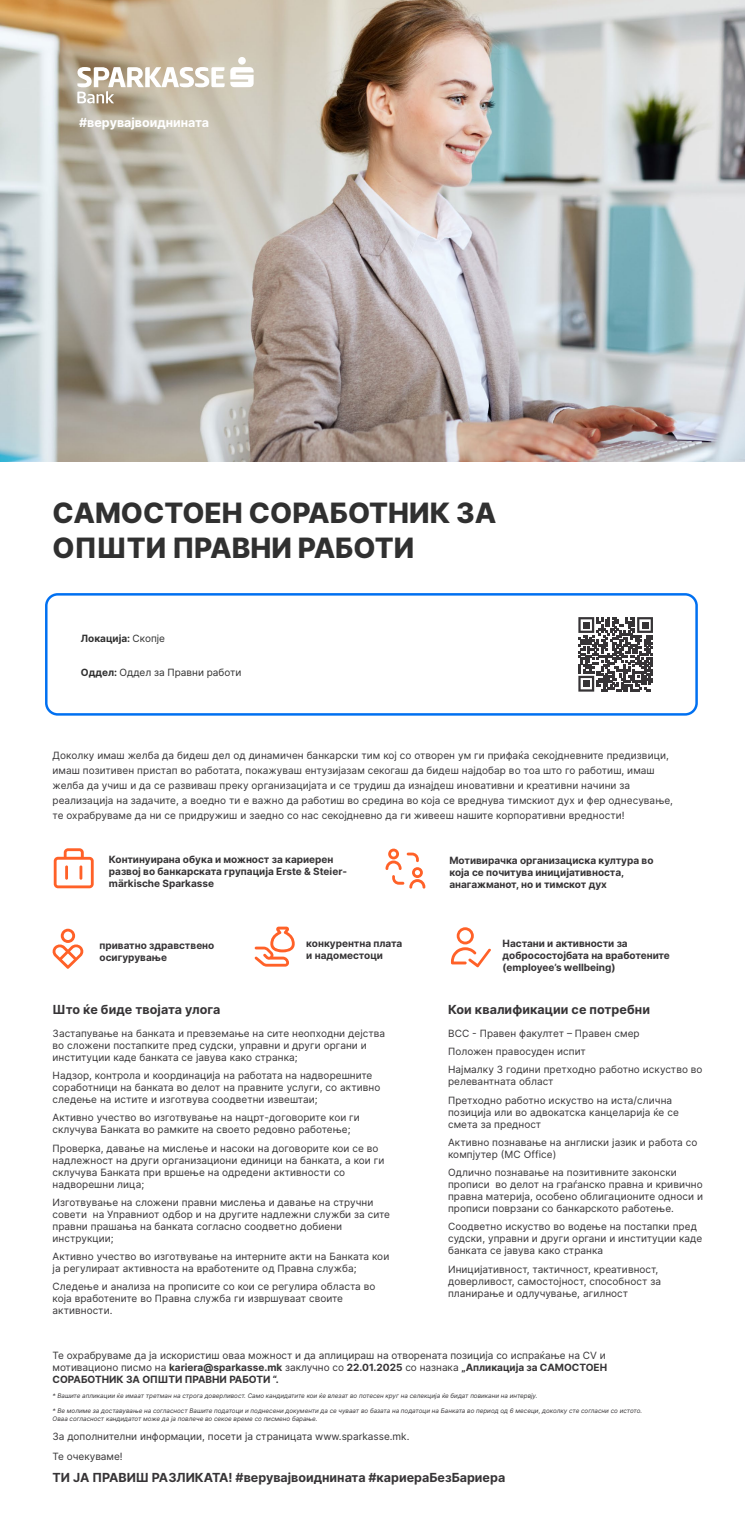
<style>
.page{position:relative;width:745px;height:1518px;background:#fff}
.page>*{position:absolute;margin:0;border:0;box-sizing:border-box;transform-origin:0 0}
.t1{font:800 28px/35px "Inter";color:#303030}
.t2{font:700 12.5px "Inter";color:#363436}
.t3{font:700 12.5px "Inter";color:#fff}
.t4{font:10px/12px "Inter";letter-spacing:.005em;color:#363436}
.t5{font:700 10px/12px "Inter";color:#363436}
.t6{font:10px "Inter";color:#303030}
.t7{font:700 10px "Inter";color:#303030}
.t8{font:italic 6.25px/7.5px "Inter";color:#363436}
.s1{font-weight:400}
.s2{font-weight:700}
</style>
<div class="page">
<img style="left:0;top:0;width:744px;height:461px">
<svg style="left:77px;top:67px;width:147px;height:36px"></svg>
<svg style="left:230px;top:67px;width:23px;height:20px"></svg>
<div style="left:238px;top:57px;width:8px;height:8px;background:#fff;border-radius:50%"></div>
<div style="left:45px;top:593px;width:652px;height:122px;border:2px solid #0070f1;border-radius:11px"></div>
<svg style="left:578px;top:617px;width:74px;height:74px"></svg>
<svg style="left:385px;top:848px;width:40px;height:40px"></svg>
<svg style="left:254px;top:926px;width:40px;height:40px"></svg>
<svg style="left:52px;top:928px;width:31px;height:40px"></svg>
<svg style="left:54px;top:848px;width:40px;height:40px"></svg>
<hr style="left:79px;top:865px;width:3px;height:14px;background:#ff6128">
<hr style="left:65px;top:865px;width:3px;height:14px;background:#ff6128">
<svg style="left:451px;top:927px;width:40px;height:40px"></svg>
<p class="t3" style="left:79px;top:113px;width:131px">#верувајвоиднината</p>
<h1 class="t1" style="left:53px;top:494px;width:445px">САМОСТОЕН СОРАБОТНИК ЗА<br>ОПШТИ ПРАВНИ РАБОТИ</h1>
<p class="t7" style="left:81px;top:631px;width:85px">Локација: <span class="s1">Скопје</span></p>
<p class="t6" style="left:81px;top:665px;width:162px"><span class="s2">Оддел:</span> Оддел за Правни работи</p>
<p class="t4" style="left:53px;top:747px;width:621px;line-height:15px">Доколку имаш желба да бидеш дел од динамичен банкарски тим кој со отворен ум ги прифаќа секојдневните предизвици, имаш позитивен пристап во работата, покажуваш ентузијазам секогаш да бидеш најдобар во тоа што го работиш, имаш желба да учиш и да се развиваш преку организацијата и се трудиш да изнајдеш иновативни и креативни начини за реализација на задачите, а воедно ти е важно да работиш во средина во која се вреднува тимскиот дух и фер однесување, те охрабруваме да ни се придружиш и заедно со нас секојдневно да ги живееш нашите корпоративни вредности!</p>
<p class="t5" style="left:109px;top:853px;width:239px">Континуирана обука и можност за кариерен развој во банкарската групација Erste &amp; Steier&shy;märkische Sparkasse</p>
<p class="t5" style="left:449px;top:854px;width:205px">Мотивирачка организациска култура во која се почитува иницијативноста, анагажманот, но и тимскот дух</p>
<p class="t5" style="left:99px;top:938px;width:116px">приватно здравствено осигурување</p>
<p class="t5" style="left:306px;top:936px;width:97px">конкурентна плата и надоместоци</p>
<p class="t2" style="left:53px;top:999px;width:169px">Што ќе биде твојата улога</p>
<p class="t4" style="left:53px;top:1027px;width:334px">Застапување на банката и превземање на сите неопходни дејства во сложени постапките пред судски, управни и други органи и институции каде банката се јавува како странка;</p>
<p class="t4" style="left:53px;top:1069px;width:329px">Надзор, контрола и координација на работата на надворешните соработници на банката во делот на правните услуги, со активно следење на истите и изготвува соодветни извештаи;</p>
<p class="t4" style="left:53px;top:1111px;width:308px">Активно учество во изготвување на нацрт-договорите кои ги склучува Банката во рамките на своето редовно работење;</p>
<p class="t4" style="left:53px;top:1141px;width:333px">Проверка, давање на мислење и насоки на договорите кои се во надлежност на други организациони единици на банката, а кои ги склучува Банката при вршење на одредени активности со надворешни лица;</p>
<p class="t4" style="left:53px;top:1196px;width:339px">Изготвување на сложени правни мислења и давање на стручни совети на Управниот одбор и на другите надлежни служби за сите правни прашања на банката согласно соодветно добиени инструкции;</p>
<p class="t4" style="left:53px;top:1250px;width:338px">Активно учество во изготвување на интерните акти на Банката кои ја регулираат активноста на вработените од Правна служба;</p>
<p class="t4" style="left:53px;top:1280px;width:324px">Следење и анализа на прописите со кои се регулира областа во која вработените во Правна служба ги извршуваат своите активности.</p>
<p class="t5" style="left:502px;top:937px;width:169px">Настани и активности за добросостојбата на вработените (employee’s wellbeing)</p>
<p class="t2" style="left:448px;top:999px;width:203px">Кои квалификации се потребни</p>
<p class="t4" style="left:448px;top:1023px;width:256px;line-height:18.2px">ВСС - Правен факултет – Правен смер<br>Положен правосуден испит<br>Најмалку 3 години претходно работно искуство во</p>
<p class="t4" style="left:448px;top:1072px;width:225px;line-height:18.2px">релевантната област<br>Претходно работно искуство на иста/слична</p>
<p class="t4" style="left:448px;top:1105px;width:232px">позиција или во адвокатска канцеларија ќе се смета за предност</p>
<p class="t4" style="left:448px;top:1136px;width:251px">Активно познавање на англиски јазик и работа со компјутер (MC Office)</p>
<p class="t4" style="left:448px;top:1166px;width:256px">Одлично познавање на позитивните законски прописи во делот на граѓанско правна и кривично правна материја, особено облигационите односи и прописи поврзани со банкарското работење.</p>
<p class="t4" style="left:448px;top:1220px;width:256px">Соодветно искуство во водење на постапки пред судски, управни и други органи и институции каде банката се јавува како странка</p>
<p class="t4" style="left:448px;top:1262px;width:214px">Иницијативност, тактичност, креативност, доверливост, самостојност, способност за планирање и одлучување, агилност</p>
<p class="t4" style="left:53px;top:1349px;width:555px">Те охрабруваме да ја искористиш оваа можност и да аплицираш на отворената позиција со испраќање на CV и мотивационо писмо на <span class="s2">kariera@sparkasse.mk</span> заклучно со <span class="s2">22.01.2025</span> со назнака <span class="s2">„Апликација за САМОСТОЕН<br>СОРАБОТНИК ЗА ОПШТИ ПРАВНИ РАБОТИ “.</span></p>
<p class="t8" style="left:53px;top:1391px;width:486px">* Вашите апликации ќе имаат третман на строга доверливост. Само кандидатите кои ќе влезат во потесен круг на селекција ќе бидат повикани на интервју.</p>
<p class="t8" style="left:53px;top:1406px;width:590px">* Ве молиме за доставување на согласност Вашите податоци и поднесени документи да се чуваат во базата на податоци на Банката во период од 6 месеци, доколку сте согласни со истото.<br>Оваа согласност кандидатот може да ја повлече во секое време со писмено барање.</p>
<p class="t4" style="left:53px;top:1426px;width:358px;line-height:19.5px">За дополнителни информации, посети ја страницата www.sparkasse.mk.<br>Те очекуваме!</p>
<p class="t2" style="left:53px;top:1468px;width:454px">ТИ ЈА ПРАВИШ РАЗЛИКАТА! #верувајвоиднината #кариераБезБариера</p>
</div>
